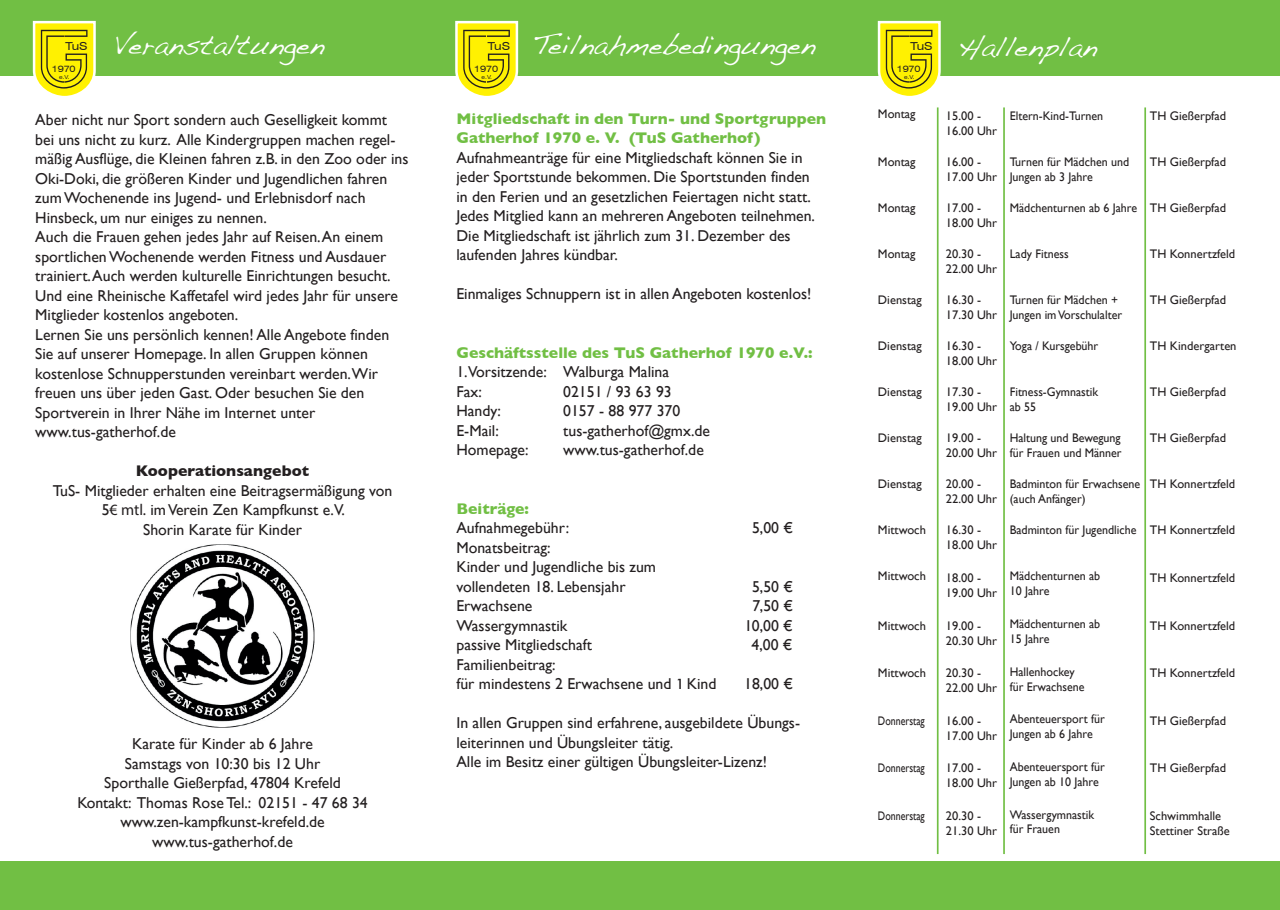
<style>
.page{position:relative;width:1280px;height:910px;background:#fff}
.page>*{position:absolute;margin:0;border:0;box-sizing:border-box;transform-origin:0 0}
.t1{font:24px "Dakota";color:#fff}
.t2{font:15.75px/19.5px "Gill Sans";color:#231f20}
.t3{font:700 15.75px/19.5px "Gill Sans";color:#71bf44}
.t4{font:700 15.75px "Gill Sans";color:#231f20}
.t5{font:12.45px/15px "Gill Sans";color:#231f20}
.t6{font:12.45px/15px "Gill Sans";color:#231f20;scale:.96 1}
.t7{font:12.45px "Gill Sans";color:#231f20;scale:.79 1}
.t8{font:expanded 10.95px "Swiss 721 BT";letter-spacing:-.04em;color:#231f20}
.t9{font:expanded 8.85px "Swiss 721 BT";letter-spacing:-.015em;color:#231f20}
.t10{font:expanded 5.55px "Swiss 721 BT";color:#231f20}
.s1{font-size:24.75px}
.s2{font-family:"Myriad Pro"}
.s3{font-family:"Futura";font-weight:500;font-size:13.5px}
</style>
<div class="page">
<hr style="left:9px;top:841px;width:412px;height:1px;background:#30382b">
<hr style="left:421px;top:841px;width:425px;height:1px;background:#30382b">
<hr style="left:846px;top:841px;width:425px;height:1px;background:#30382b">
<hr style="left:1254px;top:9px;width:1px;height:892px;background:#30382b">
<hr style="left:1232px;top:0;width:1px;height:910px;background:#30382b">
<div style="left:0;top:861px;width:1280px;height:49px;background:#71bf44"></div>
<hr style="left:937px;top:107px;width:1px;height:747px;background:#71bf44">
<hr style="left:1003px;top:107px;width:2px;height:747px;background:#71bf44">
<hr style="left:1144px;top:107px;width:2px;height:747px;background:#71bf44">
<div style="left:0;top:0;width:1280px;height:76px;background:#71bf44"></div>
<svg style="left:32px;top:20px;width:64px;height:76px;background:#e6de33"></svg>
<svg style="left:455px;top:20px;width:64px;height:76px;background:#e6de33"></svg>
<svg style="left:877px;top:20px;width:64px;height:76px;background:#e6de33"></svg>
<img style="left:130px;top:544px;width:185px;height:184px">
<p class="t8" style="left:66px;top:40px;width:24px">TuS</p>
<p class="t9" style="left:52px;top:63px;width:25px">1970</p>
<p class="t10" style="left:59px;top:73px;width:12px">e.V.</p>
<h1 class="t1" style="left:114px;top:30px;width:212px">Veranstaltungen</h1>
<h1 class="t1" style="left:533px;top:30px;width:284px"><span class="s1">T</span>eilnahmebedingungen</h1>
<h1 class="t1" style="left:958px;top:32px;width:140px">Hallenplan</h1>
<p class="t8" style="left:488px;top:40px;width:24px">TuS</p>
<p class="t9" style="left:474px;top:63px;width:25px">1970</p>
<p class="t10" style="left:482px;top:73px;width:12px">e.V.</p>
<p class="t8" style="left:910px;top:40px;width:24px">TuS</p>
<p class="t9" style="left:897px;top:63px;width:25px">1970</p>
<p class="t10" style="left:904px;top:73px;width:12px">e.V.</p>
<p class="t2" style="left:35px;top:110px;width:375px">Aber nicht nur Sport sondern auch Geselligkeit kommt bei uns nicht zu kurz. Alle Kindergruppen machen regel&shy;mäßig Ausflüge, die Kleinen fahren z.B. in den Zoo oder ins Oki-Doki, die größeren Kinder und Jugendlichen fahren zum Wochenende ins Jugend- und Erlebnisdorf nach Hinsbeck, um nur einiges zu nennen.<br>Auch die Frauen gehen jedes Jahr auf Reisen. An einem sportlichen Wochenende werden Fitness und Ausdauer trainiert. Auch werden kulturelle Einrichtungen besucht.<br>Und eine Rheinische Kaffetafel wird jedes Jahr für unsere Mitglieder kostenlos angeboten.<br>Lernen Sie uns persönlich kennen! Alle Angebote finden Sie auf unserer Homepage. In allen Gruppen können kostenlose Schnupperstunden vereinbart werden.Wir freuen uns über jeden Gast. Oder besuchen Sie den Sportverein in Ihrer Nähe im Internet unter www.tus-gatherhof.de</p>
<p class="t4" style="left:136px;top:458px;width:175px">Kooperationsangebot</p>
<p class="t2" style="left:53px;top:480px;width:341px;text-align:center">TuS- Mitglieder erhalten eine Beitragsermäßigung von<br>5<span class="s2">€ mtl.</span> im Verein Zen Kampfkunst e.V.<br>Shorin Karate für Kinder</p>
<p class="t2" style="left:77px;top:734px;width:292px;text-align:center">Karate für Kinder ab 6 Jahre<br>Samstags von 10:30 bis 12 Uhr<br>Sporthalle Gießerpfad, 47804 Krefeld<br>Kontakt: Thomas Rose Tel.: 02151 - 47 68 34 www.zen-kampfkunst-krefeld.de www.tus-gatherhof.de</p>
<p class="t3" style="left:456px;top:109px;width:371px">Mitgliedschaft in den Turn- und Sportgruppen<br>Gatherhof 1970 e. V. (TuS Gatherhof)</p>
<p class="t2" style="left:456px;top:148px;width:360px">Aufnahmeanträge für eine Mitgliedschaft können Sie in jeder Sportstunde bekommen. Die Sportstunden finden in den Ferien und an gesetzlichen Feiertagen nicht statt.<br>Jedes Mitglied kann an mehreren Angeboten teilnehmen.<br>Die Mitgliedschaft ist jährlich zum 31. Dezember des laufenden Jahres kündbar.</p>
<p class="t2" style="left:456px;top:284px;width:356px">Einmaliges Schnuppern ist in allen Angeboten kostenlos!</p>
<p class="t3" style="left:456px;top:342px;width:358px">Geschäftsstelle des TuS Gatherhof 1970 e.V.:</p>
<p class="t2" style="left:456px;top:362px;width:214px">1.Vorsitzende: Walburga Malina<br>Fax:</p>
<p class="t2" style="left:563px;top:382px;width:110px">02151 / 93 63 93</p>
<p class="t2" style="left:456px;top:401px;width:46px">Handy:</p>
<p class="t2" style="left:563px;top:401px;width:119px">0157 - 88 977 370</p>
<p class="t2" style="left:456px;top:421px;width:44px">E-Mail:</p>
<p class="t2" style="left:563px;top:421px;width:148px">tus-gatherhof@gmx.de</p>
<p class="t2" style="left:456px;top:440px;width:74px">Homepage:</p>
<p class="t2" style="left:563px;top:440px;width:142px">www.tus-gatherhof.de</p>
<p class="t3" style="left:456px;top:498px;width:74px">Beiträge:</p>
<p class="t2" style="left:456px;top:518px;width:114px">Aufnahmegebühr:</p>
<p class="t2" style="left:752px;top:518px;width:43px">5,00 €</p>
<p class="t2" style="left:456px;top:538px;width:201px">Monatsbeitrag:<br>Kinder und Jugendliche bis zum vollendeten 18. Lebensjahr</p>
<p class="t2" style="left:752px;top:577px;width:43px">5,50 €</p>
<p class="t2" style="left:456px;top:596px;width:77px">Erwachsene</p>
<p class="t2" style="left:752px;top:596px;width:42px">7,50 €</p>
<p class="t2" style="left:456px;top:616px;width:113px">Wassergymnastik</p>
<p class="t2" style="left:744px;top:616px;width:50px">10,00 €</p>
<p class="t2" style="left:456px;top:635px;width:137px">passive Mitgliedschaft</p>
<p class="t2" style="left:751px;top:635px;width:43px">4,00 €</p>
<p class="t2" style="left:456px;top:655px;width:262px">Familienbeitrag:<br>für mindestens 2 Erwachsene und <span class="s3">1</span> Kind</p>
<p class="t2" style="left:744px;top:674px;width:50px">18,00 €</p>
<p class="t2" style="left:456px;top:713px;width:345px">In allen Gruppen sind erfahrene, ausgebildete Übungs&shy;leiterinnen und Übungsleiter tätig.<br>Alle im Besitz einer gültigen Übungsleiter-Lizenz!</p>
<p class="t5" style="left:878px;top:106px;width:39px">Montag</p>
<p class="t5" style="left:946px;top:108px;width:53px">15.00 -<br>16.00 Uhr</p>
<p class="t6" style="left:1010px;top:108px;width:99px">Eltern-Kind-Turnen</p>
<p class="t5" style="left:1150px;top:108px;width:78px">TH Gießerpfad</p>
<p class="t5" style="left:878px;top:154px;width:39px">Montag</p>
<p class="t5" style="left:946px;top:154px;width:53px">16.00 -<br>17.00 Uhr</p>
<p class="t6" style="left:1010px;top:154px;width:126px">Turnen für Mädchen und<br>Jungen ab 3 Jahre</p>
<p class="t5" style="left:1150px;top:154px;width:78px">TH Gießerpfad</p>
<p class="t5" style="left:878px;top:200px;width:39px">Montag</p>
<p class="t5" style="left:946px;top:200px;width:53px">17.00 -<br>18.00 Uhr</p>
<p class="t6" style="left:1010px;top:200px;width:227px">Mädchenturnen ab 6 Jahre TH Gießerpfad</p>
<p class="t5" style="left:878px;top:246px;width:39px">Montag</p>
<p class="t5" style="left:946px;top:246px;width:53px">20.30 -<br>22.00 Uhr</p>
<p class="t6" style="left:1010px;top:246px;width:63px">Lady Fitness</p>
<p class="t5" style="left:1150px;top:246px;width:87px">TH Konnertzfeld</p>
<p class="t5" style="left:878px;top:292px;width:45px">Dienstag</p>
<p class="t5" style="left:946px;top:292px;width:53px">16.30 -<br>17.30 Uhr</p>
<p class="t6" style="left:1010px;top:292px;width:119px">Turnen für Mädchen +<br>Jungen im Vorschulalter</p>
<p class="t5" style="left:1150px;top:292px;width:78px">TH Gießerpfad</p>
<p class="t5" style="left:878px;top:338px;width:45px">Dienstag</p>
<p class="t5" style="left:946px;top:338px;width:53px">16.30 -<br>18.00 Uhr</p>
<p class="t6" style="left:1010px;top:338px;width:94px">Yoga / Kursgebühr</p>
<p class="t5" style="left:1150px;top:338px;width:88px">TH Kindergarten</p>
<p class="t5" style="left:878px;top:384px;width:45px">Dienstag</p>
<p class="t5" style="left:946px;top:384px;width:53px">17.30 -<br>19.00 Uhr</p>
<p class="t6" style="left:1010px;top:384px;width:94px">Fitness-Gymnastik ab 55</p>
<p class="t5" style="left:1150px;top:384px;width:78px">TH Gießerpfad</p>
<p class="t5" style="left:878px;top:430px;width:45px">Dienstag</p>
<p class="t5" style="left:946px;top:430px;width:53px">19.00 -<br>20.00 Uhr</p>
<p class="t6" style="left:1010px;top:430px;width:118px">Haltung und Bewegung für Frauen und Männer</p>
<p class="t5" style="left:1150px;top:430px;width:78px">TH Gießerpfad</p>
<p class="t5" style="left:878px;top:476px;width:45px">Dienstag</p>
<p class="t5" style="left:946px;top:476px;width:53px">20.00 -<br>22.00 Uhr</p>
<p class="t6" style="left:1010px;top:476px;width:138px">Badminton für Erwachsene (auch Anfänger)</p>
<p class="t5" style="left:1150px;top:476px;width:87px">TH Konnertzfeld</p>
<p class="t5" style="left:878px;top:522px;width:50px">Mittwoch</p>
<p class="t5" style="left:946px;top:522px;width:53px">16.30 -<br>18.00 Uhr</p>
<p class="t6" style="left:1010px;top:522px;width:236px">Badminton für Jugendliche TH Konnertzfeld</p>
<p class="t6" style="left:1010px;top:569px;width:96px">Mädchenturnen ab<br>10 Jahre</p>
<p class="t5" style="left:878px;top:569px;width:50px">Mittwoch</p>
<p class="t5" style="left:946px;top:570px;width:53px">18.00 -<br>19.00 Uhr</p>
<p class="t5" style="left:1150px;top:570px;width:87px">TH Konnertzfeld</p>
<p class="t6" style="left:1010px;top:616px;width:96px">Mädchenturnen ab<br>15 Jahre</p>
<p class="t5" style="left:878px;top:618px;width:50px">Mittwoch</p>
<p class="t5" style="left:946px;top:618px;width:53px">19.00 -<br>20.30 Uhr</p>
<p class="t5" style="left:1150px;top:618px;width:87px">TH Konnertzfeld</p>
<p class="t6" style="left:1010px;top:664px;width:79px">Hallenhockey für Erwachsene</p>
<p class="t5" style="left:878px;top:665px;width:50px">Mittwoch</p>
<p class="t5" style="left:946px;top:665px;width:53px">20.30 -<br>22.00 Uhr</p>
<p class="t5" style="left:1150px;top:665px;width:87px">TH Konnertzfeld</p>
<p class="t6" style="left:1010px;top:711px;width:101px">Abenteuersport für<br>Jungen ab 6 Jahre</p>
<p class="t7" style="left:878px;top:713px;width:61px">Donnerstag</p>
<p class="t5" style="left:946px;top:713px;width:53px">16.00 -<br>17.00 Uhr</p>
<p class="t5" style="left:1150px;top:713px;width:78px">TH Gießerpfad</p>
<p class="t6" style="left:1010px;top:759px;width:101px">Abenteuersport für<br>Jungen ab 10 Jahre</p>
<p class="t7" style="left:878px;top:761px;width:61px">Donnerstag</p>
<p class="t5" style="left:946px;top:761px;width:53px">17.00 -<br>18.00 Uhr</p>
<p class="t5" style="left:1150px;top:761px;width:78px">TH Gießerpfad</p>
<p class="t6" style="left:1010px;top:807px;width:90px">Wassergymnastik für Frauen</p>
<p class="t7" style="left:878px;top:808px;width:61px">Donnerstag</p>
<p class="t5" style="left:946px;top:808px;width:53px">20.30 -<br>21.30 Uhr</p>
<p class="t5" style="left:1150px;top:808px;width:81px">Schwimmhalle<br>Stettiner Straße</p>
</div>
